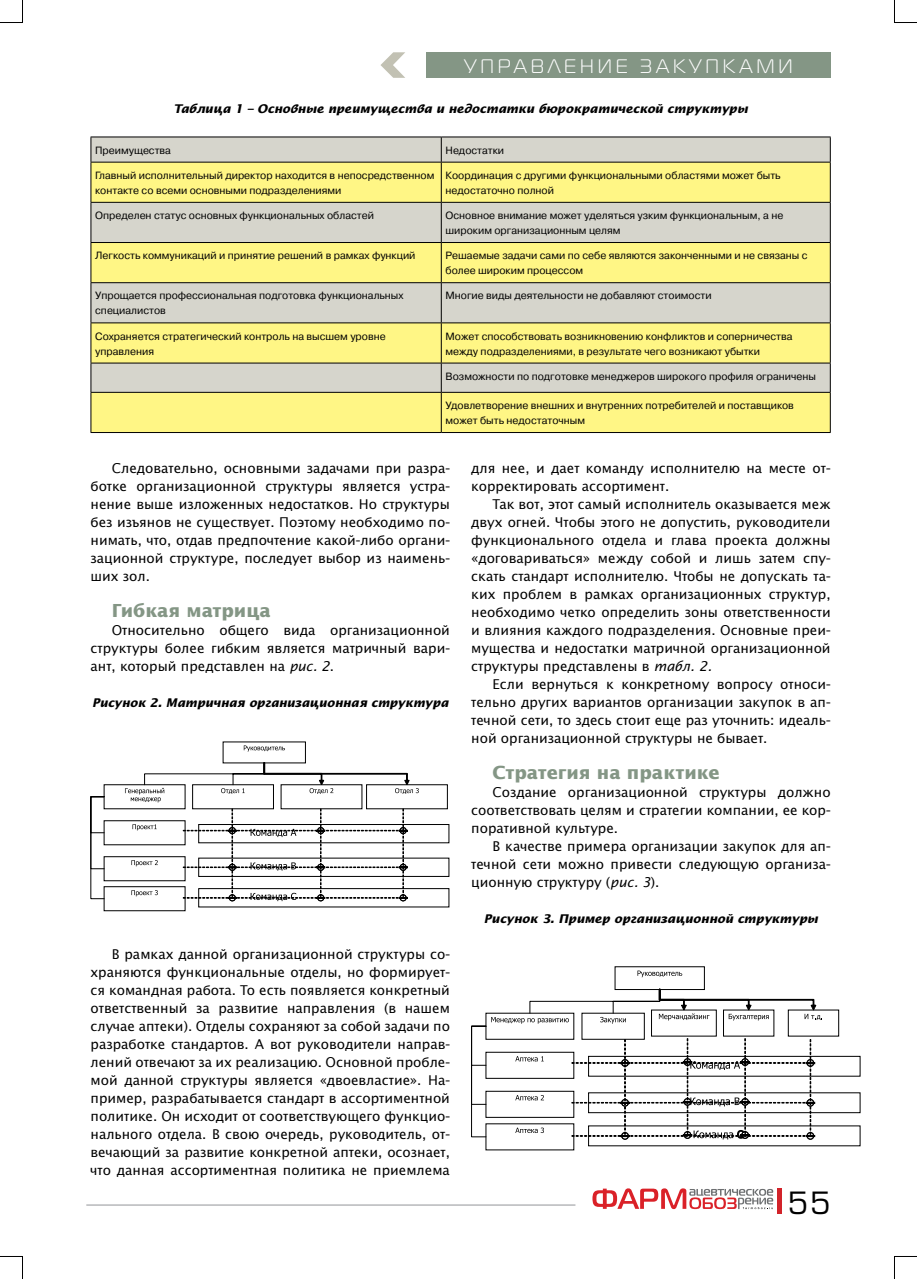
<style>
.page{position:relative;width:917px;height:1279px;background:#fff}
.page>*{position:absolute;margin:0;border:0;box-sizing:border-box;transform-origin:0 0}
.t1{font:30px "Europe";color:#000}
.t2{font:19.5px "Magistral C";letter-spacing:.2em;color:#fff}
.t3{font:700 18px "Office Type Sans";color:#849685}
.t4{font:13.5px/18px "Office Type Sans";color:#000;text-align:justify}
.t5{font:italic 700 12px "Office Type Sans";color:#000}
.t6{font:10.5px/15px "Pragmatica C";color:#000}
.s1{font-style:italic}
</style>
<div class="page">
<svg style="left:592px;top:1188px;width:181px;height:21px"></svg>
<hr style="left:86px;top:1204px;width:489px;height:1px;background:#939598">
<div style="left:426px;top:52px;width:404px;height:26px;background:#849685"></div>
<svg style="left:380px;top:52px;width:25px;height:26px"></svg>
<hr style="left:777px;top:1188px;width:4px;height:25px;background:#d2232a">
<svg style="left:92px;top:137px;width:738px;height:25px;background:#cecdc5"></svg>
<svg style="left:92px;top:163px;width:738px;height:269px;background:#ece7a0"></svg>
<hr style="left:91px;top:136px;width:350px;height:1px;background:#000">
<svg style="left:91px;top:137px;width:1px;height:25px"></svg>
<hr style="left:441px;top:136px;width:389px;height:1px;background:#000">
<svg style="left:441px;top:137px;width:1px;height:25px"></svg>
<svg style="left:830px;top:137px;width:1px;height:25px"></svg>
<hr style="left:91px;top:162px;width:350px;height:1px;background:#000">
<hr style="left:91px;top:162px;width:1px;height:40px;background:#000">
<hr style="left:441px;top:162px;width:389px;height:1px;background:#000">
<hr style="left:441px;top:162px;width:1px;height:40px;background:#000">
<hr style="left:830px;top:162px;width:1px;height:40px;background:#000">
<hr style="left:91px;top:202px;width:350px;height:1px;background:#000">
<hr style="left:91px;top:203px;width:1px;height:39px;background:#000">
<hr style="left:441px;top:202px;width:389px;height:1px;background:#000">
<hr style="left:441px;top:203px;width:1px;height:39px;background:#000">
<hr style="left:830px;top:203px;width:1px;height:39px;background:#000">
<hr style="left:91px;top:242px;width:350px;height:1px;background:#000">
<hr style="left:91px;top:243px;width:1px;height:39px;background:#000">
<hr style="left:441px;top:242px;width:389px;height:1px;background:#000">
<hr style="left:441px;top:243px;width:1px;height:39px;background:#000">
<hr style="left:830px;top:243px;width:1px;height:39px;background:#000">
<hr style="left:91px;top:282px;width:350px;height:1px;background:#000">
<hr style="left:91px;top:283px;width:1px;height:39px;background:#000">
<hr style="left:441px;top:282px;width:389px;height:1px;background:#000">
<hr style="left:441px;top:283px;width:1px;height:39px;background:#000">
<hr style="left:830px;top:283px;width:1px;height:39px;background:#000">
<hr style="left:91px;top:322px;width:350px;height:1px;background:#000">
<hr style="left:91px;top:323px;width:1px;height:39px;background:#000">
<hr style="left:441px;top:322px;width:389px;height:1px;background:#000">
<hr style="left:441px;top:323px;width:1px;height:39px;background:#000">
<hr style="left:830px;top:323px;width:1px;height:39px;background:#000">
<hr style="left:91px;top:362px;width:350px;height:1px;background:#000">
<svg style="left:91px;top:363px;width:1px;height:29px"></svg>
<hr style="left:441px;top:362px;width:389px;height:1px;background:#000">
<svg style="left:441px;top:363px;width:1px;height:29px"></svg>
<svg style="left:830px;top:363px;width:1px;height:29px"></svg>
<hr style="left:91px;top:392px;width:350px;height:1px;background:#000">
<hr style="left:91px;top:392px;width:1px;height:40px;background:#000">
<hr style="left:441px;top:392px;width:389px;height:1px;background:#000">
<hr style="left:441px;top:392px;width:1px;height:40px;background:#000">
<hr style="left:830px;top:392px;width:1px;height:40px;background:#000">
<hr style="left:91px;top:432px;width:350px;height:1px;background:#000">
<hr style="left:441px;top:432px;width:389px;height:1px;background:#000">
<svg style="left:244px;top:745px;width:41px;height:6px"></svg>
<svg style="left:132px;top:824px;width:25px;height:6px"></svg>
<div style="left:104px;top:856px;width:81px;height:24px;border:1px solid #000"></div>
<svg style="left:131px;top:860px;width:27px;height:6px"></svg>
<svg style="left:93px;top:796px;width:12px;height:73px"></svg>
<div style="left:104px;top:886px;width:81px;height:24px;border:1px solid #000"></div>
<svg style="left:131px;top:890px;width:27px;height:6px"></svg>
<div style="left:198px;top:824px;width:251px;height:18px;border:1px solid #000"></div>
<svg style="left:183px;top:808px;width:225px;height:93px"></svg>
<svg style="left:125px;top:762px;width:294px;height:40px"></svg>
<svg style="left:637px;top:970px;width:45px;height:7px"></svg>
<div style="left:788px;top:1009px;width:51px;height:27px;border:1px solid #000"></div>
<div style="left:588px;top:1055px;width:272px;height:21px;border:1px solid #000"></div>
<svg style="left:471px;top:988px;width:351px;height:151px"></svg>
<svg style="left:0;top:0;width:23px;height:23px"></svg>
<svg style="left:0;top:1256px;width:23px;height:22px"></svg>
<svg style="left:894px;top:0;width:23px;height:23px"></svg>
<svg style="left:894px;top:1256px;width:23px;height:22px"></svg>
<p class="t2" style="left:464px;top:56px;width:329px">УПРАВЛЕНИЕ ЗАКУПКАМИ</p>
<p class="t5" style="left:173px;top:101px;width:576px">Таблица 1 – Основные преимущества и недостатки бюрократической структуры</p>
<p class="t6" style="left:95px;top:142px;width:77px">Преимущества</p>
<p class="t6" style="left:445px;top:142px;width:60px">Недостатки</p>
<p class="t6" style="left:95px;top:168px;width:341px">Главный исполнительный директор находится в непосредственном контакте со всеми основными подразделениями</p>
<p class="t6" style="left:445px;top:168px;width:337px">Координация с другими функциональными областями может быть недостаточно полной</p>
<p class="t6" style="left:95px;top:208px;width:280px">Определен статус основных функциональных областей</p>
<p class="t6" style="left:445px;top:208px;width:339px">Основное внимание может уделяться узким функциональным, а не широким организационным целям</p>
<p class="t6" style="left:95px;top:248px;width:322px">Легкость коммуникаций и принятие решений в рамках функций</p>
<p class="t6" style="left:445px;top:248px;width:364px">Решаемые задачи сами по себе являются законченными и не связаны с более широким процессом</p>
<p class="t6" style="left:95px;top:288px;width:310px">Упрощается профессиональная подготовка функциональных специалистов</p>
<p class="t6" style="left:445px;top:288px;width:268px">Многие виды деятельности не добавляют стоимости</p>
<p class="t6" style="left:95px;top:328px;width:292px">Сохраняется стратегический контроль на высшем уровне управления</p>
<p class="t6" style="left:445px;top:328px;width:348px">Может способствовать возникновению конфликтов и соперничества между подразделениями, в результате чего возникают убытки</p>
<p class="t6" style="left:445px;top:368px;width:372px">Возможности по подготовке менеджеров широкого профиля ограничены</p>
<p class="t6" style="left:445px;top:398px;width:350px">Удовлетворение внешних и внутренних потребителей и поставщиков может быть недостаточным</p>
<p class="t4" style="left:91px;top:459px;width:361px;text-indent:21px">Следовательно, основными задачами при разра&shy;ботке организационной структуры является устра&shy;нение выше изложенных недостатков. Но структуры без изъянов не существует. Поэтому необходимо по&shy;нимать, что, отдав предпочтение какой-либо органи&shy;зационной структуре, последует выбор из наимень&shy;ших зол.</p>
<p class="t3" style="left:112px;top:599px;width:161px">Гибкая матрица</p>
<p class="t4" style="left:91px;top:621px;width:361px;text-indent:21px">Относительно общего вида организационной структуры более гибким является матричный вари&shy;ант, который представлен на <span class="s1">рис. 2</span>.</p>
<p class="t5" style="left:92px;top:695px;width:358px">Рисунок 2. Матричная организационная структура</p>
<p class="t4" style="left:91px;top:945px;width:361px;text-indent:21px">В рамках данной организационной структуры со&shy;храняются функциональные отделы, но формирует&shy;ся командная работа. То есть появляется конкретный ответственный за развитие направления (в нашем случае аптеки). Отделы сохраняют за собой задачи по разработке стандартов. А вот руководители направ&shy;лений отвечают за их реализацию. Основной пробле&shy;мой данной структуры является «двоевластие». На&shy;пример, разрабатывается стандарт в ассортиментной политике. Он исходит от соответствующего функцио&shy;нального отдела. В свою очередь, руководитель, от&shy;вечающий за развитие конкретной аптеки, осознает, что данная ассортиментная политика не приемлема</p>
<p class="t4" style="left:471px;top:459px;width:361px">для нее, и дает команду исполнителю на месте от-</p>
<p class="t4" style="left:471px;top:477px;width:200px">корректировать ассортимент.</p>
<p class="t4" style="left:492px;top:495px;width:340px">Так вот, этот самый исполнитель оказывается меж</p>
<p class="t4" style="left:471px;top:513px;width:361px">двух огней. Чтобы этого не допустить, руководители</p>
<p class="t4" style="left:471px;top:531px;width:361px">функционального отдела и глава проекта должны</p>
<p class="t4" style="left:471px;top:549px;width:361px">«договариваться» между собой и лишь затем спу-</p>
<p class="t4" style="left:471px;top:567px;width:361px">скать стандарт исполнителю. Чтобы не допускать та-</p>
<p class="t4" style="left:471px;top:585px;width:361px">ких проблем в рамках организационных структур,</p>
<p class="t4" style="left:471px;top:603px;width:361px">необходимо четко определить зоны ответственности</p>
<p class="t4" style="left:471px;top:621px;width:361px">и влияния каждого подразделения. Основные преи-</p>
<p class="t4" style="left:471px;top:639px;width:361px">мущества и недостатки матричной организационной</p>
<p class="t4" style="left:471px;top:657px;width:242px">структуры представлены в <span class="s1">табл. 2.</span></p>
<p class="t4" style="left:492px;top:675px;width:340px">Если вернуться к конкретному вопросу относи-</p>
<p class="t4" style="left:471px;top:693px;width:361px">тельно других вариантов организации закупок в ап-</p>
<p class="t4" style="left:471px;top:711px;width:361px">течной сети, то здесь стоит еще раз уточнить: идеаль-</p>
<p class="t4" style="left:471px;top:729px;width:298px">ной организационной структуры не бывает.</p>
<p class="t3" style="left:492px;top:761px;width:228px">Стратегия на практике</p>
<p class="t4" style="left:492px;top:783px;width:340px">Создание организационной структуры должно</p>
<p class="t4" style="left:471px;top:801px;width:361px">соответствовать целям и стратегии компании, ее кор-</p>
<p class="t4" style="left:471px;top:819px;width:148px">поративной культуре.</p>
<p class="t4" style="left:492px;top:837px;width:340px">В качестве примера организации закупок для ап-</p>
<p class="t4" style="left:471px;top:855px;width:361px">течной сети можно привести следующую организа-</p>
<p class="t4" style="left:471px;top:873px;width:190px">ционную структуру (<span class="s1">рис. 3</span>).</p>
<p class="t5" style="left:484px;top:911px;width:336px">Рисунок 3. Пример организационной структуры</p>
<p class="t1" style="left:788px;top:1185px;width:44px">55</p>
</div>
